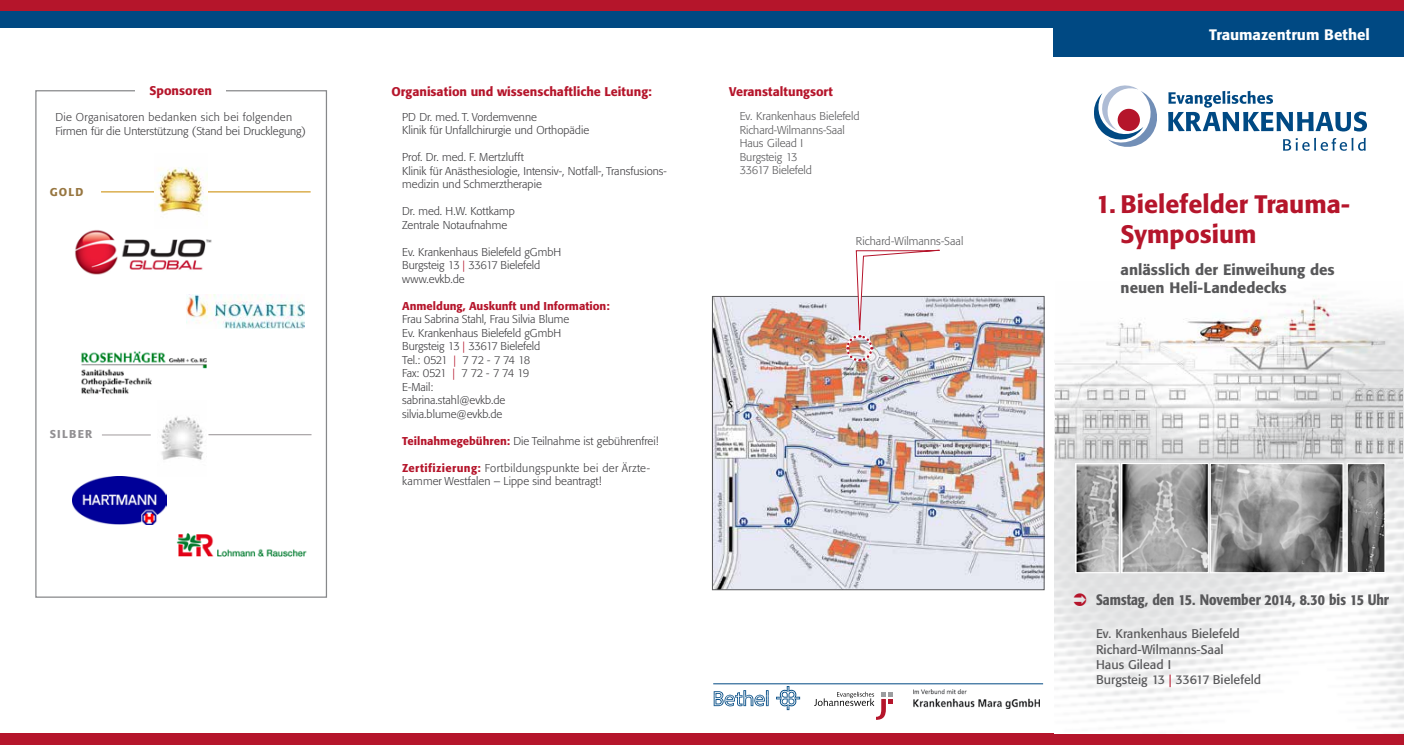
<style>
.page{position:relative;width:1404px;height:745px;background:#fff}
.page>*{position:absolute;margin:0;border:0;box-sizing:border-box;transform-origin:0 0}
.t1{font:500 25px/30px "Formata BQ";color:#b5152b}
.t2{font:500 15px/18px "Formata BQ";color:#58585a}
.t3{font:500 condensed 15px "Formata BQ";color:#58585a}
.t4{font:500 15px "Formata BQ";color:#fff}
.t5{font:12.5px/15px "Formata BQ";color:#58585a}
.t6{font:500 12.5px "Formata BQ";color:#b5152b}
.t7{font:300 11.25px/13.5px "Formata BQ";color:#3e3d40}
.t8{font:300 11.25px/13.5px "Formata BQ";color:#58585a}
.t9{font:300 11.25px/13.5px "Formata BQ";letter-spacing:.03em;color:#3e3d40}
.t10{font:500 11.25px "Formata BQ";color:#b5152b}
.t11{font:500 11.25px "Formata BQ";letter-spacing:.1em;color:#918f92}
.t12{font:500 11.25px "Formata BQ";color:#977640}
.s1{color:#b5152b}
.s2{font-weight:500;color:#b5152b}
</style>
<div class="page">
<div style="left:1052px;top:11px;width:351px;height:46px;background:#004983"></div>
<div style="left:0;top:11px;width:1054px;height:17px;background:#004983"></div>
<div style="left:0;top:0;width:1403px;height:11px;background:#b5152b"></div>
<div style="left:0;top:733px;width:1403px;height:11px;background:#b5152b"></div>
<hr style="left:713px;top:683px;width:329px;height:1px;background:#004983">
<svg style="left:776px;top:686px;width:24px;height:23px"></svg>
<svg style="left:713px;top:690px;width:55px;height:16px"></svg>
<svg style="left:814px;top:691px;width:78px;height:28px"></svg>
<img style="left:913px;top:689px;width:126px;height:19px">
<img style="left:714px;top:298px;width:328px;height:289px">
<div style="left:712px;top:296px;width:332px;height:293px;border:1px solid #58585a"></div>
<img style="left:844px;top:249px;width:96px;height:114px">
<svg style="left:1094px;top:85px;width:63px;height:62px"></svg>
<svg style="left:1168px;top:91px;width:198px;height:40px"></svg>
<svg style="left:1283px;top:138px;width:82px;height:13px"></svg>
<img style="left:1348px;top:464px;width:35px;height:106px">
<div style="left:1346px;top:462px;width:39px;height:110px;border:1px solid #fff"></div>
<img style="left:1077px;top:464px;width:40px;height:107px">
<div style="left:1075px;top:462px;width:44px;height:111px;border:1px solid #fff"></div>
<img style="left:1211px;top:464px;width:130px;height:107px">
<div style="left:1209px;top:462px;width:134px;height:111px;border:1px solid #fff"></div>
<img style="left:1122px;top:464px;width:84px;height:107px">
<div style="left:1120px;top:462px;width:88px;height:111px;border:1px solid #fff"></div>
<img style="left:75px;top:230px;width:137px;height:45px">
<img style="left:72px;top:476px;width:95px;height:48px">
<img style="left:176px;top:533px;width:131px;height:24px">
<img style="left:81px;top:351px;width:126px;height:43px">
<div style="left:35px;top:90px;width:292px;height:507px;border:1px solid #87888a"></div>
<div style="left:136px;top:84px;width:90px;height:23px;background:#fff"></div>
<hr style="left:101px;top:191px;width:209px;height:1px;background:#d39f2c">
<img style="left:155px;top:167px;width:52px;height:47px">
<hr style="left:102px;top:434px;width:49px;height:1px;background:#b3afb0">
<img style="left:161px;top:416px;width:43px;height:44px">
<hr style="left:208px;top:434px;width:103px;height:1px;background:#aaa6a8">
<img style="left:186px;top:294px;width:118px;height:34px">
<img style="left:1054px;top:284px;width:348px;height:179px">
<svg style="left:1073px;top:592px;width:13px;height:13px"></svg>
<p class="t6" style="left:149px;top:83px;width:64px">Sponsoren</p>
<p class="t7" style="left:55px;top:111px;width:252px">Die Organisatoren bedanken sich bei folgenden<br>Firmen für die Unterstützung (Stand bei Drucklegung)</p>
<p class="t12" style="left:50px;top:185px;width:35px">GOLD</p>
<p class="t11" style="left:50px;top:427px;width:44px">SILBER</p>
<p class="t6" style="left:391px;top:84px;width:262px">Organisation und wissenschaftliche Leitung:</p>
<p class="t7" style="left:402px;top:110px;width:188px">PD Dr. med. T. Vordemvenne<br>Klinik für Unfallchirurgie und Orthopädie</p>
<p class="t7" style="left:402px;top:150px;width:266px">Prof. Dr. med. F. Mertzlufft<br>Klinik für Anästhesiologie, Intensiv-, Notfall-, Transfusions&shy;medizin und Schmerztherapie</p>
<p class="t7" style="left:402px;top:204px;width:114px">Dr. med. H.W. Kottkamp<br>Zentrale Notaufnahme</p>
<p class="t7" style="left:402px;top:245px;width:160px">Ev. Krankenhaus Bielefeld gGmbH<br>Burgsteig 13 <span class="s1">|</span> 33617 Bielefeld www.evkb.de</p>
<p class="t10" style="left:402px;top:298px;width:209px">Anmeldung, Auskunft und Information:</p>
<p class="t7" style="left:402px;top:312px;width:168px">Frau Sabrina Stahl, Frau Silvia Blume<br>Ev. Krankenhaus Bielefeld gGmbH<br>Burgsteig 13 <span class="s1">|</span> 33617 Bielefeld<br>Tel.: 0521 <span class="s1">|</span> 7 72 - 7 74 18<br>Fax: 0521 <span class="s1">|</span> 7 72 - 7 74 19<br>E-Mail:<br>sabrina.stahl@evkb.de silvia.blume@evkb.de</p>
<p class="t7" style="left:402px;top:434px;width:258px"><span class="s2">Teilnahmegebühren:</span> Die Teilnahme ist gebührenfrei!</p>
<p class="t9" style="left:402px;top:461px;width:249px"><span class="s2">Zertifizierung:</span> Fortbildungspunkte bei der Ärzte&shy;kammer Westfalen – Lippe sind beantragt!</p>
<p class="t6" style="left:729px;top:83px;width:105px">Veranstaltungsort</p>
<p class="t8" style="left:739px;top:110px;width:121px">Ev. Krankenhaus Bielefeld<br>Richard-Wilmanns-Saal<br>Haus Gilead I<br>Burgsteig 13<br>33617 Bielefeld</p>
<p class="t8" style="left:855px;top:235px;width:109px">Richard-Wilmanns-Saal</p>
<h2 class="t4" style="left:1209px;top:25px;width:162px">Traumazentrum Bethel</h2>
<h1 class="t1" style="left:1120px;top:189px;width:231px;text-indent:-25px">1. Bielefelder Trauma-<br>Symposium</h1>
<h2 class="t2" style="left:1120px;top:260px;width:216px">anlässlich der Einweihung des neuen Heli-Landedecks</h2>
<h2 class="t3" style="left:1095px;top:590px;width:294px">Samstag, den 15. November 2014, 8.30 bis 15 Uhr</h2>
<p class="t5" style="left:1095px;top:626px;width:167px">Ev. Krankenhaus Bielefeld<br>Richard-Wilmanns-Saal<br>Haus Gilead I<br>Burgsteig 13 <span class="s1">|</span> 33617 Bielefeld</p>
</div>
